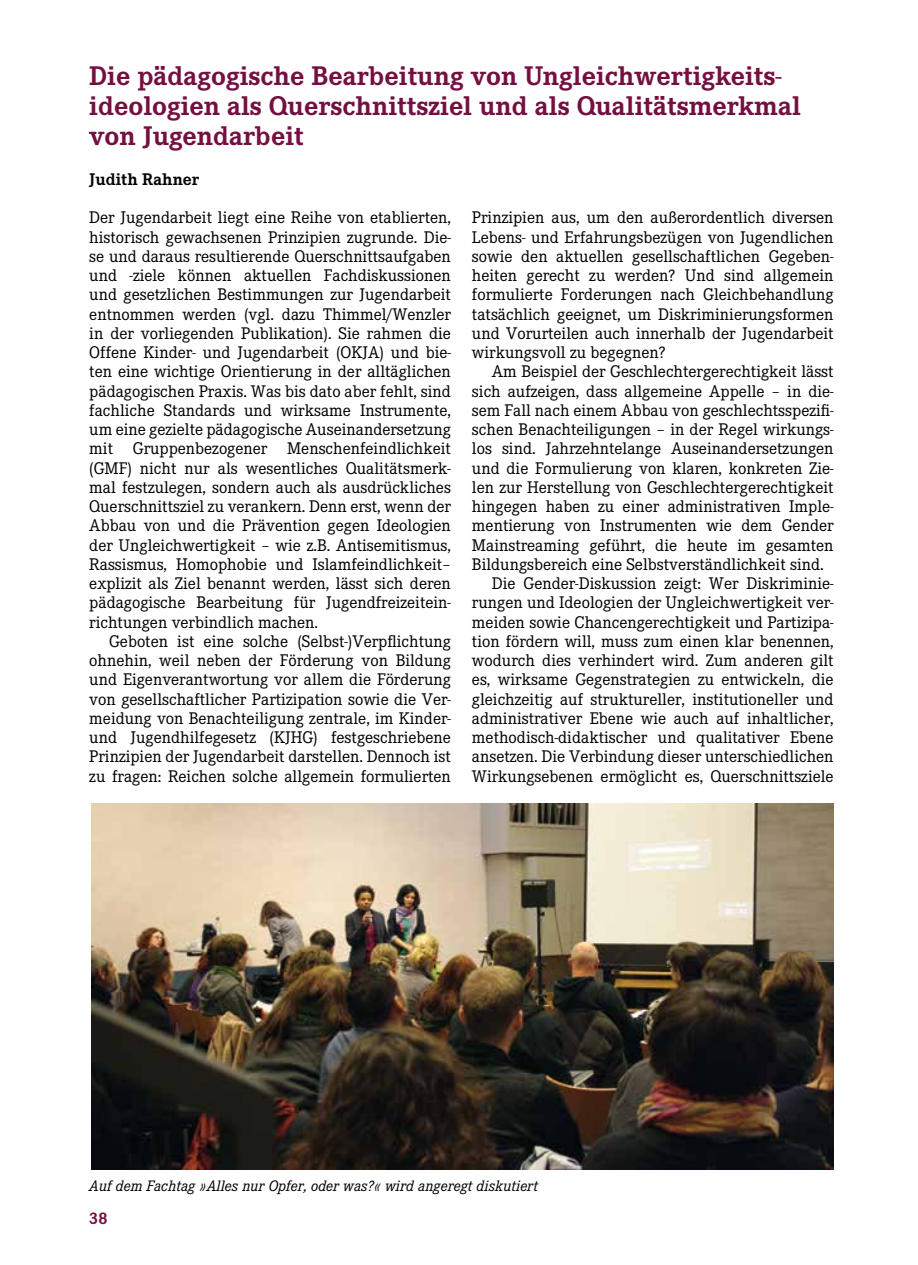
<style>
.page{position:relative;width:918px;height:1265px;background:#fff}
.page>*{position:absolute;margin:0;border:0;box-sizing:border-box;transform-origin:0 0}
.t1{font:700 28px/29.8px "Corporate E";color:#740f40}
.t2{font:17.5px/19.2px "Corporate E";color:#000;text-align:justify}
.t3{font:700 17.5px "Corporate E";color:#000}
.t4{font:700 17.5px "Corporate E";color:#740f40}
.t5{font:italic 15.75px "Corporate E";color:#000}
</style>
<div class="page">
<img style="left:91px;top:804px;width:742px;height:365px">
<h1 class="t1" style="left:89px;top:62px;width:713px">Die pädagogische Bearbeitung von Ungleichwertigkeits&shy;ideologien als Querschnittsziel und als Qualitätsmerkmal von Jugendarbeit</h1>
<p class="t3" style="left:89px;top:169px;width:111px">Judith Rahner</p>
<p class="t2" style="left:89px;top:208px;width:363px">Der Jugendarbeit liegt eine Reihe von etablierten, historisch gewachsenen Prinzipien zugrunde. Die&shy;se und daraus resultierende Querschnittsaufgaben und -ziele können aktuellen Fachdiskussionen und gesetzlichen Bestimmungen zur Jugendarbeit entnommen werden (vgl. dazu Thimmel/Wenzler in der vorliegenden Publikation). Sie rahmen die Offene Kinder- und Jugendarbeit (OKJA) und bie&shy;ten eine wichtige Orientierung in der alltäglichen pädagogischen Praxis. Was bis dato aber fehlt, sind fachliche Standards und wirksame Instrumente, um eine gezielte pädagogische Auseinandersetzung mit Gruppenbezogener Menschenfeindlichkeit (GMF) nicht nur als wesentliches Qualitätsmerk&shy;mal festzulegen, sondern auch als ausdrückliches Querschnittsziel zu verankern. Denn erst, wenn der Abbau von und die Prävention gegen Ideologien der Ungleichwertigkeit – wie z.B. Antisemitismus, Rassismus, Homophobie und Islamfeindlichkeit– explizit als Ziel benannt werden, lässt sich deren pädagogische Bearbeitung für Jugendfreizeitein&shy;richtungen verbindlich machen.</p>
<p class="t2" style="left:89px;top:632px;width:363px;text-indent:20px">Geboten ist eine solche (Selbst-)Verpflichtung ohnehin, weil neben der Förderung von Bildung und Eigenverantwortung vor allem die Förderung von gesellschaftlicher Partizipation sowie die Ver&shy;meidung von Benachteiligung zentrale, im Kinder&shy;und Jugendhilfegesetz (KJHG) festgeschriebene Prinzipien der Jugendarbeit darstellen. Dennoch ist zu fragen: Reichen solche allgemein formulierten</p>
<p class="t2" style="left:472px;top:208px;width:363px">Prinzipien aus, um den außerordentlich diversen Lebens- und Erfahrungsbezügen von Jugendlichen sowie den aktuellen gesellschaftlichen Gegeben&shy;heiten gerecht zu werden? Und sind allgemein formulierte Forderungen nach Gleichbehandlung tatsächlich geeignet, um Diskriminierungsformen und Vorurteilen auch innerhalb der Jugendarbeit wirkungsvoll zu begegnen?</p>
<p class="t2" style="left:492px;top:362px;width:343px">Am Beispiel der Geschlechtergerechtigkeit lässt</p>
<p class="t2" style="left:472px;top:382px;width:363px">sich aufzeigen, dass allgemeine Appelle – in die-</p>
<p class="t2" style="left:472px;top:401px;width:363px">sem Fall nach einem Abbau von geschlechtsspezifi-</p>
<p class="t2" style="left:472px;top:420px;width:363px">schen Benachteiligungen – in der Regel wirkungs-</p>
<p class="t2" style="left:472px;top:439px;width:363px">los sind. Jahrzehntelange Auseinandersetzungen</p>
<p class="t2" style="left:472px;top:459px;width:363px">und die Formulierung von klaren, konkreten Zie-</p>
<p class="t2" style="left:472px;top:478px;width:363px">len zur Herstellung von Geschlechtergerechtigkeit</p>
<p class="t2" style="left:472px;top:497px;width:363px">hingegen haben zu einer administrativen Imple-</p>
<p class="t2" style="left:472px;top:516px;width:363px">mentierung von Instrumenten wie dem Gender</p>
<p class="t2" style="left:472px;top:536px;width:363px">Mainstreaming geführt, die heute im gesamten</p>
<p class="t2" style="left:472px;top:555px;width:353px">Bildungsbereich eine Selbstverständlichkeit sind.</p>
<p class="t2" style="left:492px;top:574px;width:343px">Die Gender-Diskussion zeigt: Wer Diskriminie-</p>
<p class="t2" style="left:472px;top:593px;width:363px">rungen und Ideologien der Ungleichwertigkeit ver-</p>
<p class="t2" style="left:472px;top:613px;width:363px">meiden sowie Chancengerechtigkeit und Partizipa-</p>
<p class="t2" style="left:472px;top:632px;width:363px">tion fördern will, muss zum einen klar benennen,</p>
<p class="t2" style="left:472px;top:651px;width:363px">wodurch dies verhindert wird. Zum anderen gilt</p>
<p class="t2" style="left:472px;top:670px;width:363px">es, wirksame Gegenstrategien zu entwickeln, die</p>
<p class="t2" style="left:472px;top:690px;width:363px">gleichzeitig auf struktureller, institutioneller und</p>
<p class="t2" style="left:472px;top:709px;width:363px">administrativer Ebene wie auch auf inhaltlicher,</p>
<p class="t2" style="left:472px;top:728px;width:363px">methodisch-didaktischer und qualitativer Ebene</p>
<p class="t2" style="left:472px;top:747px;width:363px">ansetzen. Die Verbindung dieser unterschiedlichen</p>
<p class="t2" style="left:472px;top:767px;width:363px">Wirkungsebenen ermöglicht es, Querschnittsziele</p>
<p class="t5" style="left:89px;top:1177px;width:450px">Auf dem Fachtag »Alles nur Opfer, oder was?« wird angeregt diskutiert</p>
<p class="t4" style="left:89px;top:1209px;width:20px">38</p>
</div>
